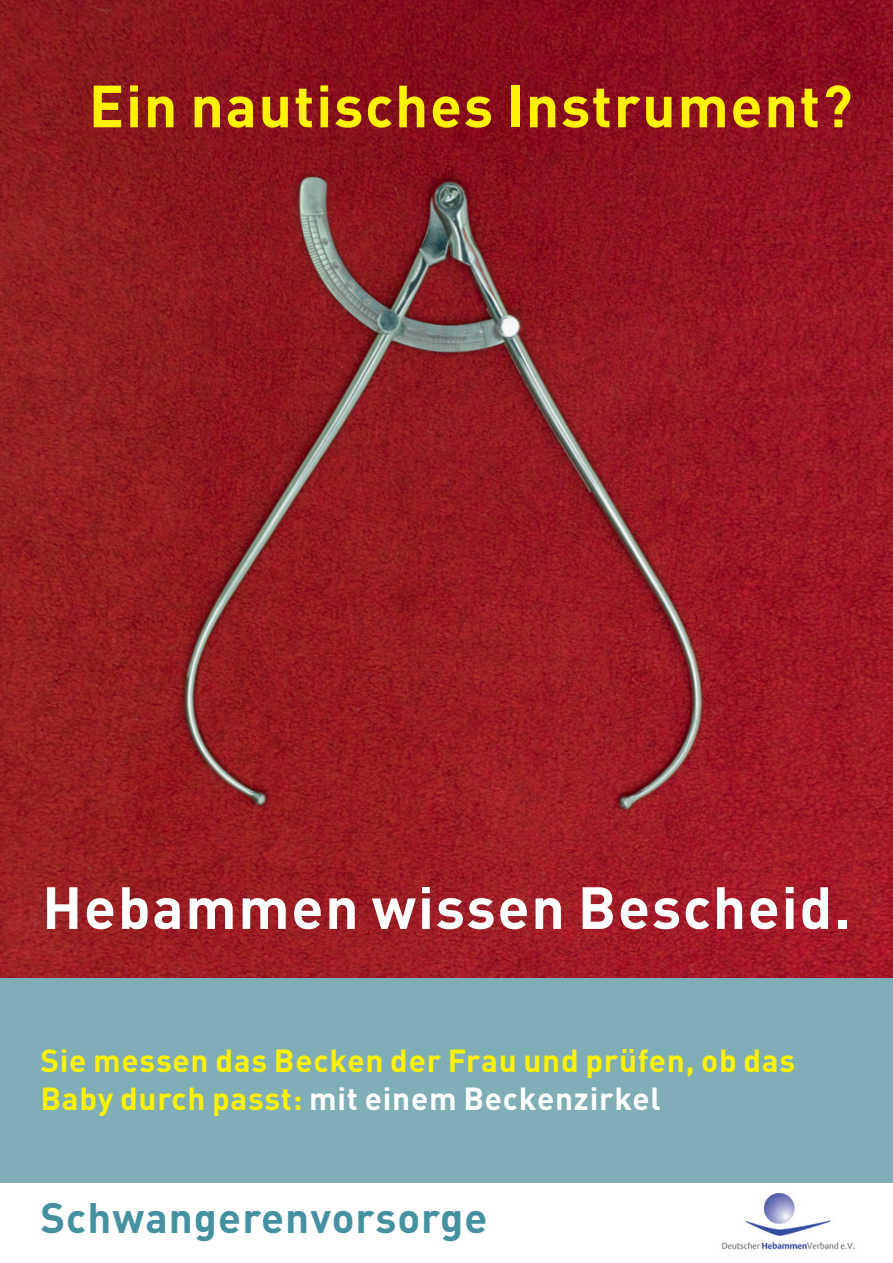
<style>
.page{position:relative;width:893px;height:1263px;background:#fff}
.page>*{position:absolute;margin:0;border:0;box-sizing:border-box;transform-origin:0 0}
.t1{font:700 58.5px "DIN";letter-spacing:.03em;color:#fff200}
.t2{font:700 58.5px "DIN";letter-spacing:.03em;color:#fff}
.t3{font:700 42px "DIN";letter-spacing:.025em;color:#4591a2}
.t4{font:700 31.5px/37.8px "DIN";letter-spacing:.025em;color:#fff200}
.s1{color:#fff}
</style>
<div class="page">
<img style="left:0;top:0;width:893px;height:978px">
<div style="left:0;top:978px;width:893px;height:204px;background:#7faeb6"></div>
<img style="left:722px;top:1192px;width:133px;height:58px">
<h1 class="t1" style="left:89px;top:68px;width:765px">Ein nautisches Instrument?</h1>
<h1 class="t2" style="left:42px;top:869px;width:810px">Hebammen wissen Bescheid.</h1>
<p class="t4" style="left:40px;top:1041px;width:756px">Sie messen das Becken der Frau und prüfen, ob das<br>Baby durch passt: <span class="s1">mit einem Beckenzirkel</span></p>
<h2 class="t3" style="left:40px;top:1190px;width:449px">Schwangerenvorsorge</h2>
</div>
